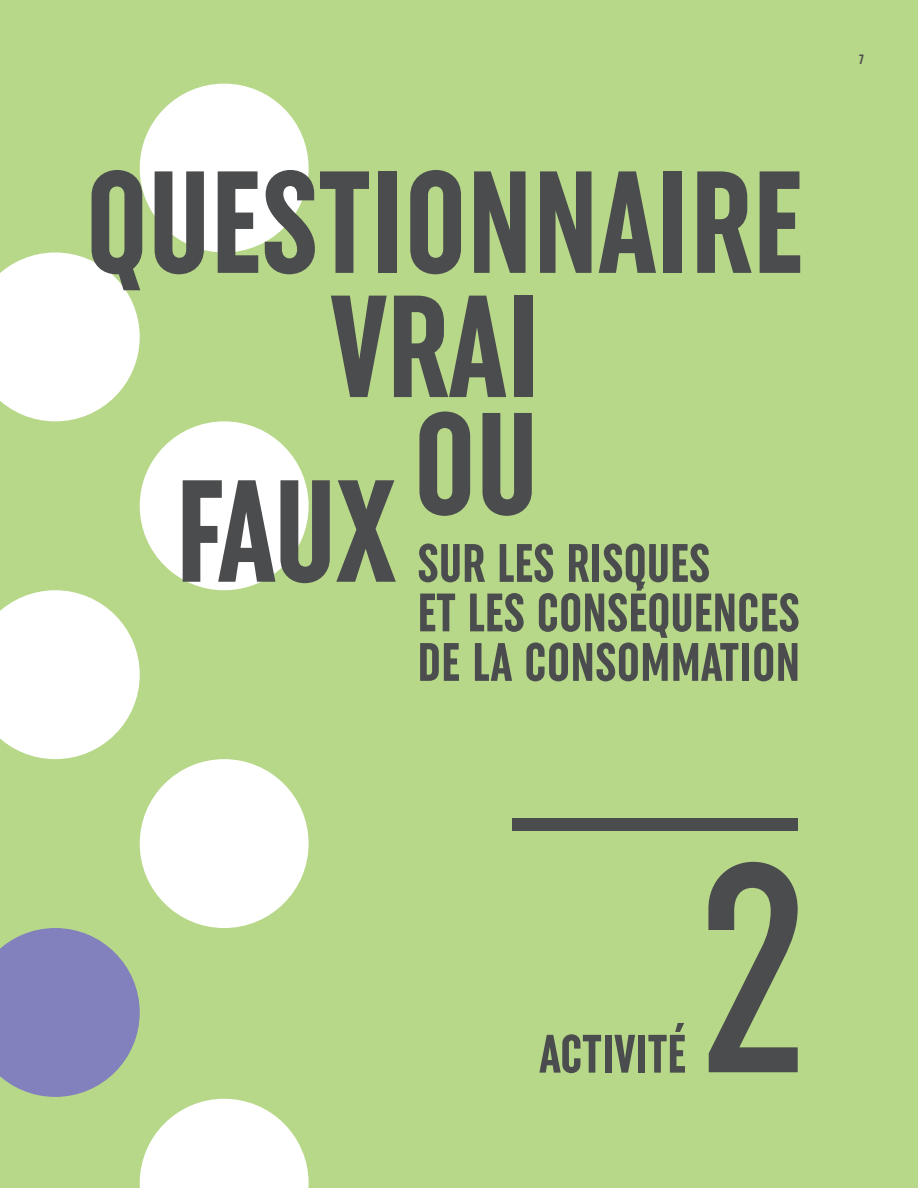
<style>
.page{position:relative;width:918px;height:1188px;background:#b7d889}
.page>*{position:absolute;margin:0;border:0;box-sizing:border-box;transform-origin:0 0}
.t1{font:500 extra-condensed 296.4px "Uniform";color:#4b4c4d}
.t2{font:700 extra-condensed 144.9px "Uniform";color:#4b4c4d}
.t3{font:700 extra-condensed 54px/49.5px "Uniform";color:#4b4c4d}
.t4{font:700 extra-condensed 13.5px "Uniform";color:#4b4c4d}
</style>
<div class="page">
<div style="left:140px;top:84px;width:169px;height:168px;background:#fff;border-radius:50%"></div>
<div style="left:140px;top:421px;width:169px;height:169px;background:#fff;border-radius:50%"></div>
<div style="left:140px;top:759px;width:169px;height:169px;background:#fff;border-radius:50%"></div>
<svg style="left:0;top:252px;width:140px;height:169px;background:#f3f9ec"></svg>
<svg style="left:0;top:590px;width:140px;height:169px;background:#f3f9ec"></svg>
<svg style="left:0;top:928px;width:309px;height:260px"></svg>
<div style="left:512px;top:818px;width:286px;height:13px;background:#4b4c4d"></div>
<p class="t2" style="left:86px;top:140px;width:719px">QUESTIONNAIRE</p>
<p class="t2" style="left:331px;top:264px;width:211px">VRAI</p>
<p class="t2" style="left:175px;top:448px;width:222px">FAUX</p>
<p class="t2" style="left:414px;top:381px;width:126px">OU</p>
<p class="t3" style="left:417px;top:538px;width:384px">SUR LES RISQUES<br>ET LES CONSÉQUENCES<br>DE LA CONSOMMATION</p>
<p class="t4" style="left:859px;top:52px;width:6px">7</p>
<p class="t3" style="left:539px;top:1029px;width:148px">ACTIVITÉ</p>
<p class="t1" style="left:697px;top:797px;width:114px">2</p>
</div>
